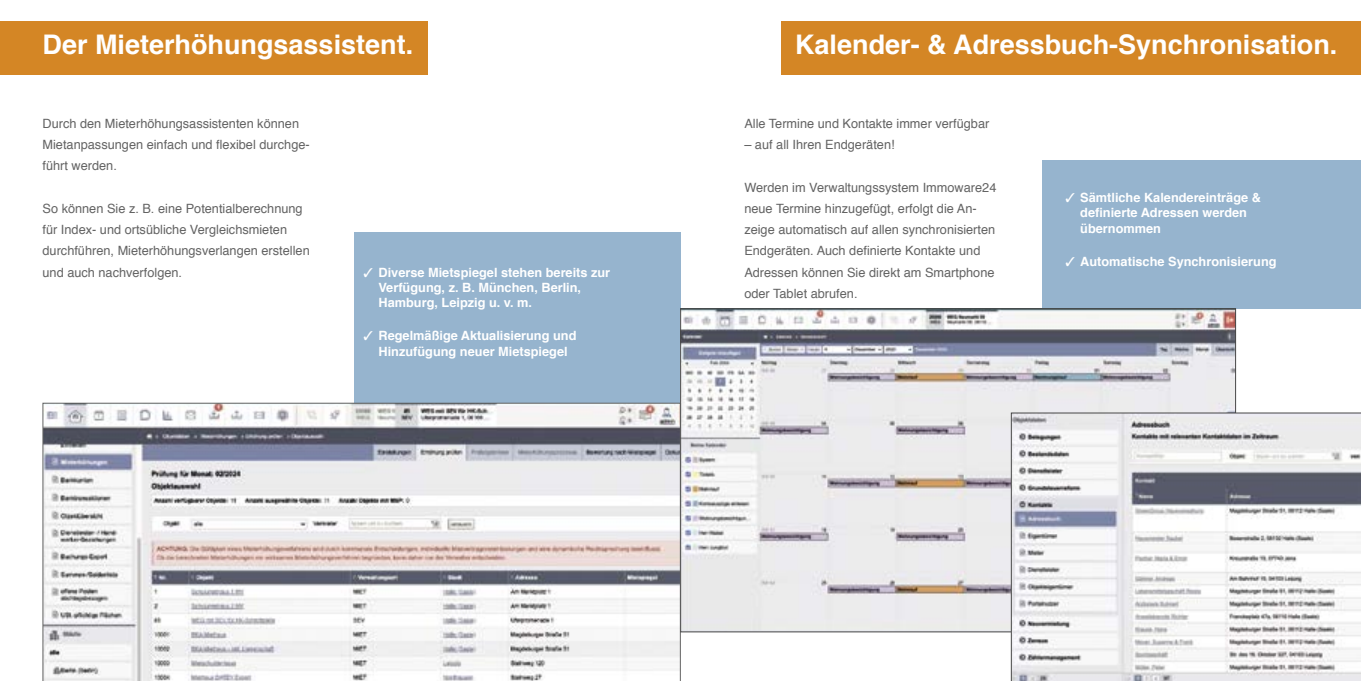
<style>
.page{position:relative;width:1361px;height:681px;background:#fff}
.page>*{position:absolute;margin:0;border:0;box-sizing:border-box;transform-origin:0 0}
.t1{font:700 27px "Helvetica";color:#fff}
.t2{font:12.75px/21.3px "Helvetica";color:#636363}
.t3{font:700 12.75px/15.3px "Helvetica";color:#fff}
</style>
<div class="page">
<div style="left:0;top:21px;width:428px;height:53px;background:#d48625"></div>
<div style="left:354px;top:233px;width:326px;height:170px;background:#96b4ce"></div>
<svg style="left:43px;top:403px;width:637px;height:277px"></svg>
<div style="left:781px;top:21px;width:580px;height:53px;background:#d48625"></div>
<div style="left:1042px;top:159px;width:319px;height:149px;background:#96b4ce"></div>
<img style="left:682px;top:310px;width:551px;height:319px">
<svg style="left:1011px;top:412px;width:350px;height:268px"></svg>
<h1 class="t1" style="left:43px;top:23px;width:372px">Der Mieterhöhungsassistent.</h1>
<p class="t2" style="left:43px;top:113px;width:269px">Durch den Mieterhöhungsassistenten können<br>Mietanpassungen einfach und flexibel durchge&shy;führt werden.</p>
<p class="t2" style="left:43px;top:198px;width:269px">So können Sie z. B. eine Potentialberechnung für Index- und ortsübliche Vergleichsmieten durchführen, Mieterhöhungsverlangen erstellen und auch nachverfolgen.</p>
<p class="t3" style="left:378px;top:264px;width:233px;text-indent:-15px">✓ Diverse Mietspiegel stehen bereits zur<br>Verfügung, z. B. München, Berlin,<br>Hamburg, Leipzig u. v. m.</p>
<p class="t3" style="left:364px;top:328px;width:214px;text-align:center">✓ Regelmäßige Aktualisierung und<br>Hinzufügung neuer Mietspiegel</p>
<h1 class="t1" style="left:795px;top:23px;width:544px">Kalender- &amp; Adressbuch-Synchronisation.</h1>
<p class="t2" style="left:744px;top:113px;width:246px">Alle Termine und Kontakte immer verfügbar</p>
<p class="t2" style="left:744px;top:134px;width:152px">– auf all Ihren Endgeräten!</p>
<p class="t2" style="left:744px;top:177px;width:254px">Werden im Verwaltungssystem Immoware24 neue Termine hinzugefügt, erfolgt die An&shy;zeige automatisch auf allen synchronisierten Endgeräten. Auch definierte Kontakte und Adressen können Sie direkt am Smartphone oder Tablet abrufen.</p>
<p class="t3" style="left:1080px;top:190px;width:182px;text-indent:-15px">✓ Sämtliche Kalendereinträge &amp; definierte Adressen werden übernommen</p>
<p class="t3" style="left:1065px;top:254px;width:213px">✓ Automatische Synchronisierung</p>
</div>
